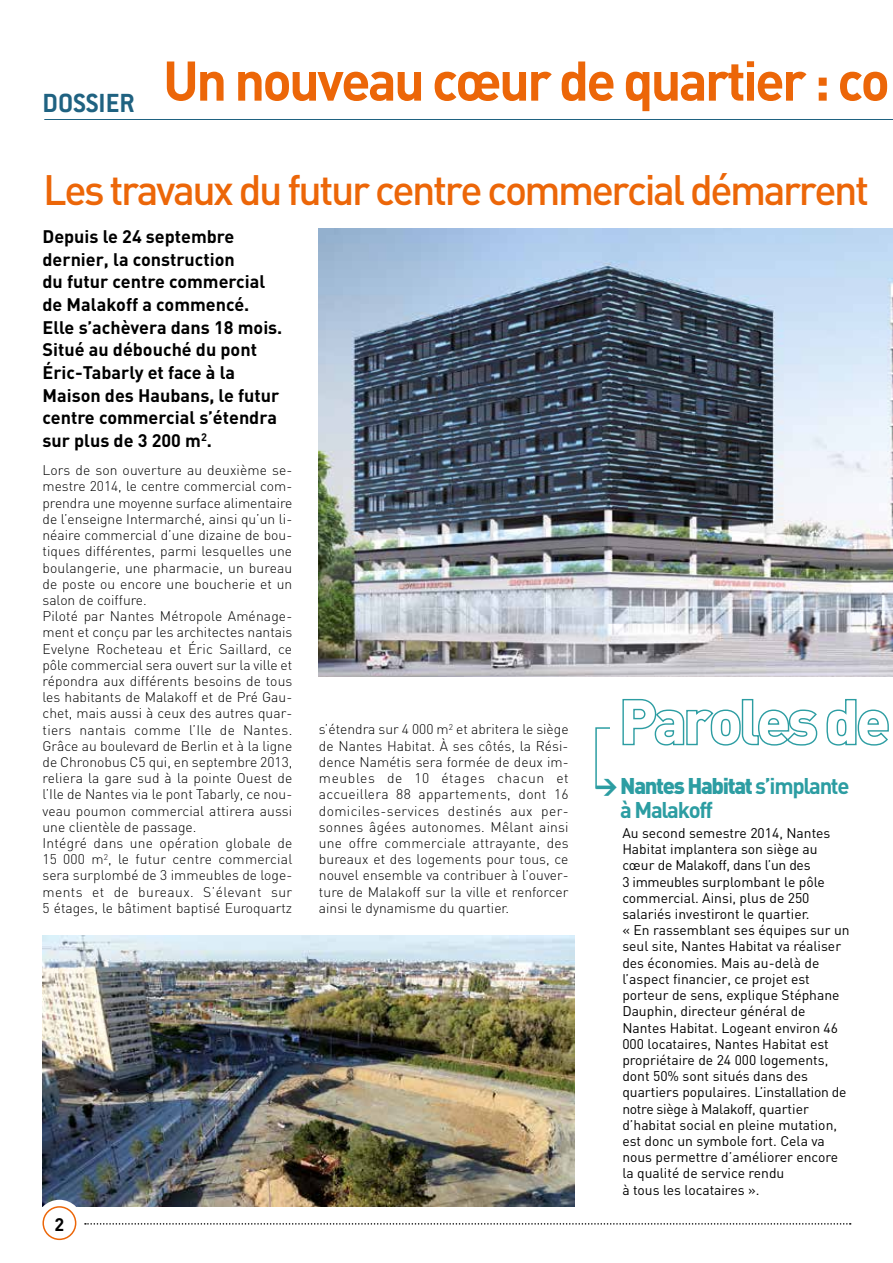
<style>
.page{position:relative;width:893px;height:1263px;background:#fff}
.page>*{position:absolute;margin:0;border:0;box-sizing:border-box;transform-origin:0 0}
.t1{font:700 55.05px "DIN";letter-spacing:-.05em;color:#ec6608}
.t2{font:500 42px "DIN";letter-spacing:-.06em;color:#ec6608}
.t3{font:700 22.5px/24px "DIN";letter-spacing:-.06em;color:#2c9da2}
.t4{font:700 18px/22.6px "DIN";color:#000}
.t5{font:300 13.8px/16.2px "DIN";color:#000}
.t6{font:13.8px/16.2px "DIN";color:#000}
.s1{font-weight:900}
</style>
<div class="page">
<img style="left:319px;top:228px;width:276px;height:448px">
<hr style="left:44px;top:119px;width:849px;height:1px;background:#1f6281">
<img style="left:43px;top:935px;width:531px;height:271px">
<img style="left:595px;top:228px;width:298px;height:561px">
<div style="left:611px;top:707px;width:282px;height:50px;background:#fff"></div>
<svg style="left:622px;top:698px;width:196px;height:48px"></svg>
<svg style="left:825px;top:698px;width:64px;height:48px"></svg>
<svg style="left:85px;top:1223px;width:766px;height:1px"></svg>
<div style="left:36px;top:1200px;width:47px;height:46px;background:#fff;border-radius:50%"></div>
<div style="left:42px;top:1206px;width:34px;height:34px;border:2px solid #ec6608;border-radius:50%"></div>
<h1 class="t1" style="left:43px;top:45px;width:849px"><sub>DOSSIER</sub> Un nouveau cœur de quartier : co</h1>
<h2 class="t2" style="left:43px;top:163px;width:827px">Les travaux du futur centre commercial démarrent</h2>
<p class="t4" style="left:43px;top:224px;width:241px">Depuis le 24 septembre dernier, la construction<br>du futur centre commercial de Malakoff a commencé.<br>Elle s’achèvera dans 18 mois.<br>Situé au débouché du pont<br>Éric-Tabarly et face à la<br>Maison des Haubans, le futur centre commercial s’étendra sur plus de 3 200 m<sup>2</sup>.</p>
<p class="t5" style="left:43px;top:462px;width:251px">Lors de son ouverture au deuxième se&shy;mestre 2014, le centre commercial com&shy;prendra une moyenne surface alimentaire de l’enseigne Intermarché, ainsi qu’un li&shy;néaire commercial d’une dizaine de bou&shy;tiques différentes, parmi lesquelles une boulangerie, une pharmacie, un bureau de poste ou encore une boucherie et un salon de coiffure.<br>Piloté par Nantes Métropole Aménage&shy;ment et conçu par les architectes nantais Evelyne Rocheteau et Éric Saillard, ce pôle commercial sera ouvert sur la ville et répondra aux différents besoins de tous les habitants de Malakoff et de Pré Gau&shy;chet, mais aussi à ceux des autres quar&shy;tiers nantais comme l’Ile de Nantes.<br>Grâce au boulevard de Berlin et à la ligne de Chronobus C5 qui, en septembre 2013, reliera la gare sud à la pointe Ouest de l’Ile de Nantes via le pont Tabarly, ce nou&shy;veau poumon commercial attirera aussi une clientèle de passage.<br>Intégré dans une opération globale de 15 000 m<sup>2</sup>, le futur centre commercial sera surplombé de 3 immeubles de loge&shy;ments et de bureaux. S’élevant sur 5 étages, le bâtiment baptisé Euroquartz</p>
<p class="t5" style="left:319px;top:721px;width:251px;text-align:justify">s’étendra sur 4 000 m<sup>2</sup> et abritera le siège de Nantes Habitat. À ses côtés, la Rési&shy;dence Namétis sera formée de deux im&shy;meubles de 10 étages chacun et accueillera 88 appartements, dont 16 domiciles-services destinés aux per&shy;sonnes âgées autonomes. Mêlant ainsi une offre commerciale attrayante, des bureaux et des logements pour tous, ce nouvel ensemble va contribuer à l’ouver&shy;ture de Malakoff sur la ville et renforcer ainsi le dynamisme du quartier.</p>
<h3 class="t4" style="left:55px;top:1212px;width:11px">2</h3>
<h3 class="t3" style="left:620px;top:772px;width:231px;text-indent:-25px"><span class="s1">&gt; Nantes Habitat</span> s’implante à Malakoff</h3>
<p class="t6" style="left:622px;top:825px;width:229px">Au second semestre 2014, Nantes Habitat implantera son siège au cœur de Malakoff, dans l’un des<br>3 immeubles surplombant le pôle commercial. Ainsi, plus de 250 salariés investiront le quartier.<br>« En rassemblant ses équipes sur un seul site, Nantes Habitat va réaliser des économies. Mais au-delà de l’aspect financier, ce projet est porteur de sens, explique Stéphane Dauphin, directeur général de Nantes Habitat. Logeant environ 46<br>000 locataires, Nantes Habitat est propriétaire de 24 000 logements, dont 50% sont situés dans des quartiers populaires. L’installation de notre siège à Malakoff, quartier d’habitat social en pleine mutation, est donc un symbole fort. Cela va nous permettre d’améliorer encore la qualité de service rendu<br>à tous les locataires ».</p>
</div>
